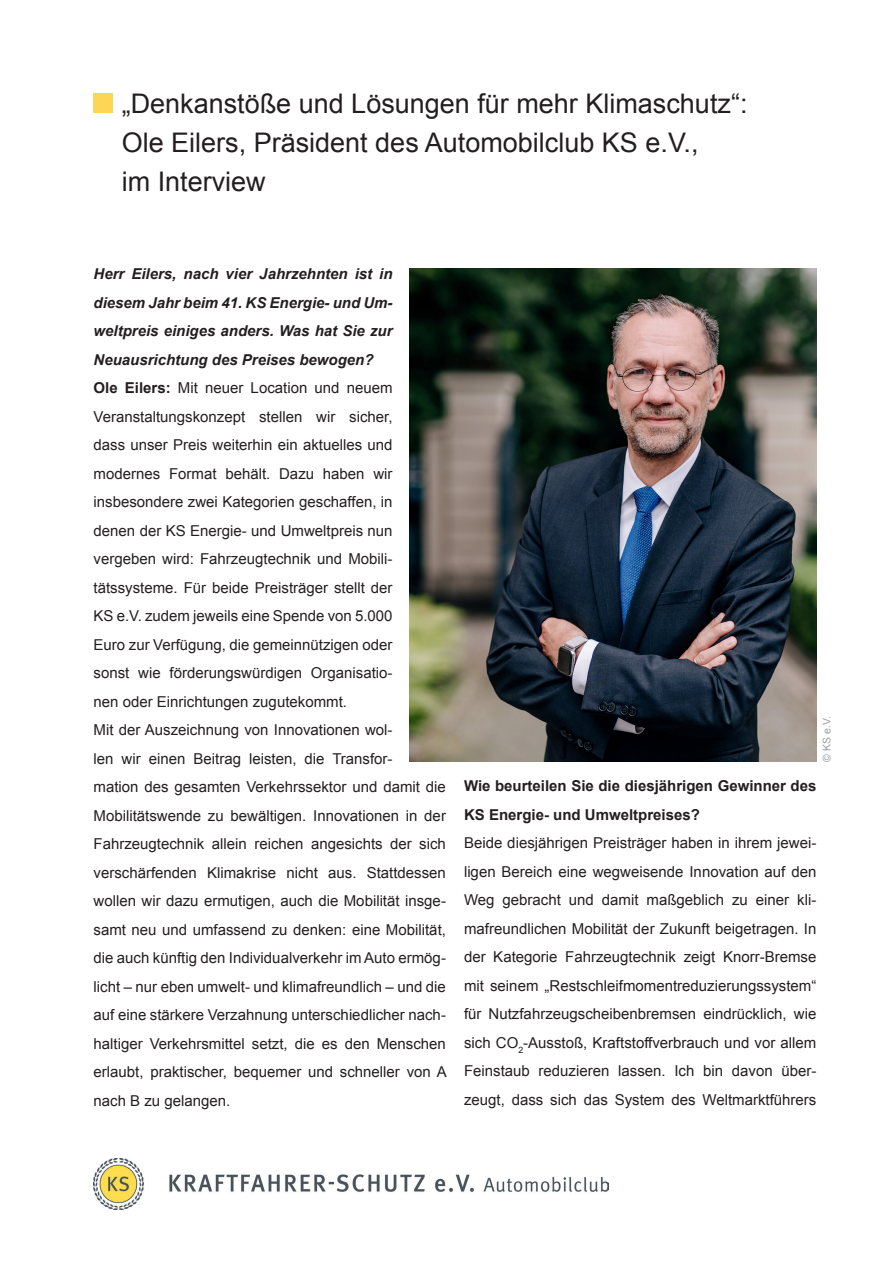
<style>
.page{position:relative;width:893px;height:1263px;background:#fff}
.page>*{position:absolute;margin:0;border:0;box-sizing:border-box;transform-origin:0 0}
.KS_Überschrift_1{font:27px "Arial";color:#231f20}
.KS_Fließtext{font:15px/28.5px "Arial";color:#231f20;text-align:justify}
.KS_Fließtext-2{font:italic 700 15px/28.5px "Arial";color:#231f20;text-align:justify}
.KS_Fließtext-3{font:700 15px/28.5px "Arial";color:#231f20}
.t1{font:10.5px "Arial";color:#9d9fa2}
.s1{font-weight:700}
</style>
<div class="page">
<img style="left:94px;top:1158px;width:514px;height:51px">
<img style="left:410px;top:268px;width:406px;height:494px">
<div style="left:94px;top:94px;width:19px;height:19px;background:#fdd655"></div>
<p class="KS_Überschrift_1" style="left:122px;top:85px;width:627px">„Denkanstöße und Lösungen für mehr Klimaschutz“:</p>
<p class="KS_Überschrift_1" style="left:122px;top:124px;width:578px">Ole Eilers, Präsident des Automobilclub KS e.V.,</p>
<p class="KS_Überschrift_1" style="left:122px;top:163px;width:146px">im Interview</p>
<p class="KS_Fließtext-2" style="left:94px;top:260px;width:301px">Herr Eilers, nach vier Jahrzehnten ist in diesem Jahr beim 41. KS Energie- und Um&shy;weltpreis einiges anders. Was hat Sie zur Neuausrichtung des Preises bewogen?</p>
<p class="KS_Fließtext" style="left:94px;top:374px;width:301px"><span class="s1">Ole Eilers:</span> Mit neuer Location und neuem Veranstaltungskonzept stellen wir sicher, dass unser Preis weiterhin ein aktuelles und modernes Format behält. Dazu haben wir insbesondere zwei Kategorien geschaffen, in denen der KS Energie- und Umweltpreis nun vergeben wird: Fahrzeugtechnik und Mobili&shy;tätssysteme. Für beide Preisträger stellt der KS e.V. zudem jeweils eine Spende von 5.000<br>Euro zur Verfügung, die gemeinnützigen oder sonst wie förderungswürdigen Organisatio&shy;nen oder Einrichtungen zugutekommt.</p>
<p class="KS_Fließtext" style="left:94px;top:716px;width:355px;text-align:left">Mit der Auszeichnung von Innovationen wol-<br>len wir einen Beitrag leisten, die Transfor-<br>mation des gesamten Verkehrssektor und damit die Mobilitätswende zu bewältigen. Innovationen in der Fahrzeugtechnik allein reichen angesichts der sich verschärfenden Klimakrise nicht aus. Stattdessen wollen wir dazu ermutigen, auch die Mobilität insge&shy;samt neu und umfassend zu denken: eine Mobilität, die auch künftig den Individualverkehr im Auto ermög&shy;licht – nur eben umwelt- und klimafreundlich – und die auf eine stärkere Verzahnung unterschiedlicher nach&shy;haltiger Verkehrsmittel setzt, die es den Menschen erlaubt, praktischer, bequemer und schneller von A nach B zu gelangen.</p>
<p class="t1" style="left:820px;top:762px;width:47px;rotate:-90deg">© KS e.V.</p>
<p class="KS_Fließtext-3" style="left:464px;top:772px;width:354px">Wie beurteilen Sie die diesjährigen Gewinner des<br>KS Energie- und Umweltpreises?</p>
<p class="KS_Fließtext" style="left:464px;top:829px;width:354px">Beide diesjährigen Preisträger haben in ihrem jewei&shy;ligen Bereich eine wegweisende Innovation auf den Weg gebracht und damit maßgeblich zu einer kli&shy;mafreundlichen Mobilität der Zukunft beigetragen. In der Kategorie Fahrzeugtechnik zeigt Knorr-Bremse mit seinem „Restschleifmomentreduzierungssystem“ für Nutzfahrzeugscheibenbremsen eindrücklich, wie sich CO<sub>2</sub>-Ausstoß, Kraftstoffverbrauch und vor allem Feinstaub reduzieren lassen. Ich bin davon über&shy;zeugt, dass sich das System des Weltmarktführers</p>
</div>
